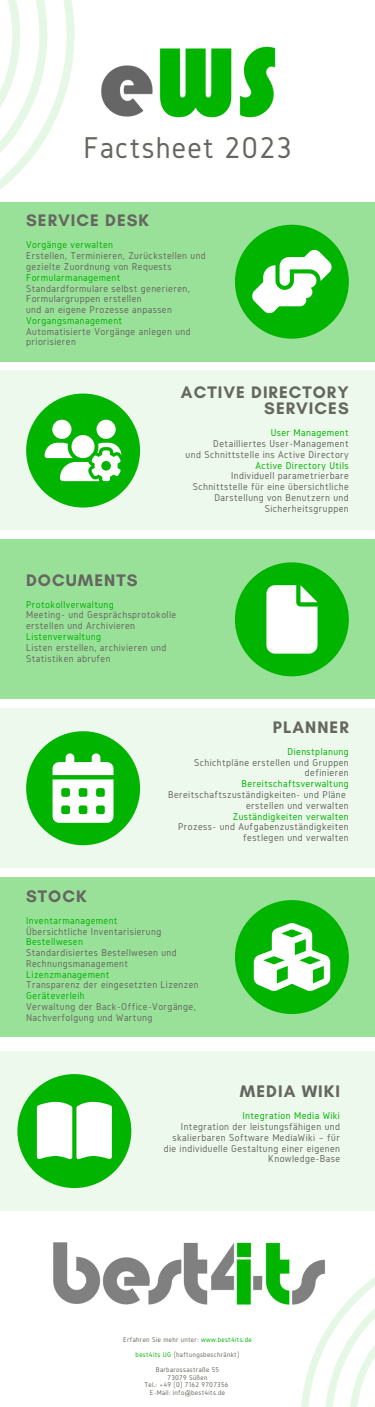
<style>
.page{position:relative;width:375px;height:1407px;background:#fff}
.page>*{position:absolute;margin:0;border:0;box-sizing:border-box;transform-origin:0 0}
.t1{font:31.25px "Gidole";letter-spacing:.04em;color:#666660}
.t2{font:700 17px/16.4px "Glacial Indifference";letter-spacing:.06em;color:#666660;text-align:right}
.t3{font:10.31px/10.8px "Gidole";letter-spacing:.04em;color:#666660}
.t4{font:10.31px "Gidole";letter-spacing:.04em;color:#00b400}
.t5{font:7.19px/15px "Gidole";letter-spacing:.04em;color:#666660;text-align:center}
.s1{color:#00b400}
</style>
<div class="page">
<svg style="left:0;top:0;width:75px;height:190px"></svg>
<div style="left:0;top:202px;width:375px;height:159px;background:#99e199"></div>
<div style="left:0;top:371px;width:375px;height:159px;background:#ecf9ec"></div>
<div style="left:0;top:539px;width:375px;height:160px;background:#99e199"></div>
<div style="left:0;top:708px;width:375px;height:159px;background:#ecf9ec"></div>
<img style="left:101px;top:46px;width:174px;height:72px">
<div style="left:235px;top:225px;width:114px;height:114px;background:#00b400;border-radius:50%"></div>
<svg style="left:252px;top:250px;width:80px;height:64px"></svg>
<div style="left:26px;top:393px;width:114px;height:114px;background:#00b400;border-radius:50%"></div>
<svg style="left:45px;top:419px;width:76px;height:62px"></svg>
<div style="left:235px;top:562px;width:114px;height:114px;background:#00b400;border-radius:50%"></div>
<svg style="left:266px;top:585px;width:52px;height:68px;background:#e1f6e1"></svg>
<div style="left:26px;top:731px;width:114px;height:114px;background:#00b400;border-radius:50%"></div>
<svg style="left:53px;top:753px;width:61px;height:69px"></svg>
<div style="left:0;top:1051px;width:375px;height:159px;background:#ecf9ec"></div>
<div style="left:0;top:877px;width:375px;height:159px;background:#99e199"></div>
<div style="left:235px;top:900px;width:114px;height:114px;background:#00b400;border-radius:50%"></div>
<div style="left:17px;top:1074px;width:114px;height:113px;background:#00b400;border-radius:50%"></div>
<svg style="left:301px;top:1277px;width:74px;height:129px"></svg>
<img style="left:41px;top:1173px;width:293px;height:207px">
<svg style="left:254px;top:923px;width:76px;height:67px"></svg>
<svg style="left:37px;top:1101px;width:75px;height:58px;background:#dff5df"></svg>
<h1 class="t1" style="left:84px;top:130px;width:210px">Factsheet 2023</h1>
<h2 class="t2" style="left:26px;top:212px;width:124px">SERVICE DESK</h2>
<p class="t4" style="left:26px;top:239px;width:88px">Vorgänge verwalten</p>
<p class="t3" style="left:26px;top:250px;width:181px">Erstellen, Terminieren, Zurückstellen und gezielte Zuordnung von Requests</p>
<p class="t4" style="left:26px;top:271px;width:96px">Formularmanagement</p>
<p class="t3" style="left:26px;top:282px;width:165px">Standardformulare selbst generieren,<br>Formulargruppen erstellen<br>und an eigene Prozesse anpassen</p>
<p class="t4" style="left:26px;top:315px;width:98px">Vorgangsmanagement</p>
<p class="t3" style="left:26px;top:326px;width:166px">Automatisierte Vorgänge anlegen und priorisieren</p>
<h2 class="t2" style="left:181px;top:383px;width:169px">ACTIVE DIRECTORY<br>SERVICES</h2>
<p class="t4" style="left:271px;top:427px;width:79px">User Management</p>
<p class="t3" style="left:186px;top:438px;width:165px;text-align:right">Detailliertes User-Management<br>und Schnittstelle ins Active Directory</p>
<p class="t4" style="left:255px;top:459px;width:95px">Active Directory Utils</p>
<p class="t3" style="left:193px;top:470px;width:158px;text-align:right">Individuell parametrierbare<br>Schnittstelle für eine übersichtliche<br>Darstellung von Benutzern und<br>Sicherheitsgruppen</p>
<h2 class="t2" style="left:26px;top:571px;width:113px">DOCUMENTS</h2>
<p class="t4" style="left:26px;top:598px;width:89px">Protokollverwaltung</p>
<p class="t3" style="left:26px;top:609px;width:152px">Meeting- und Gesprächsprotokolle erstellen und Archivieren</p>
<p class="t4" style="left:26px;top:631px;width:76px">Listenverwaltung</p>
<p class="t3" style="left:26px;top:641px;width:142px">Listen erstellen, archivieren und<br>Statistiken abrufen</p>
<h2 class="t2" style="left:273px;top:718px;width:77px">PLANNER</h2>
<h2 class="t2" style="left:26px;top:887px;width:62px">STOCK</h2>
<p class="t4" style="left:288px;top:745px;width:63px">Dienstplanung</p>
<p class="t3" style="left:194px;top:756px;width:156px;text-align:right">Schichtpläne erstellen und Gruppen definieren</p>
<p class="t4" style="left:242px;top:778px;width:109px">Bereitschaftsverwaltung</p>
<p class="t3" style="left:168px;top:789px;width:182px;text-align:right">Bereitschaftszuständigkeiten- und Pläne erstellen und verwalten</p>
<p class="t4" style="left:233px;top:810px;width:117px">Zuständigkeiten verwalten</p>
<p class="t3" style="left:178px;top:821px;width:172px;text-align:right">Prozess- und Aufgabenzuständigkeiten festlegen und verwalten</p>
<p class="t4" style="left:26px;top:914px;width:93px">Inventarmanagement</p>
<p class="t3" style="left:26px;top:925px;width:137px">Übersichtliche Inventarisierung</p>
<p class="t4" style="left:26px;top:936px;width:58px">Bestellwesen</p>
<p class="t3" style="left:26px;top:947px;width:152px">Standardisiertes Bestellwesen und<br>Rechnungsmanagement</p>
<p class="t4" style="left:26px;top:968px;width:85px">Lizenzmanagement</p>
<p class="t3" style="left:26px;top:979px;width:174px">Transparenz der eingesetzten Lizenzen</p>
<p class="t4" style="left:26px;top:990px;width:60px">Geräteverleih</p>
<p class="t3" style="left:26px;top:1001px;width:171px">Verwaltung der Back-Office-Vorgänge,<br>Nachverfolgung und Wartung</p>
<h2 class="t2" style="left:240px;top:1082px;width:102px">MEDIA WIKI</h2>
<p class="t4" style="left:243px;top:1110px;width:99px">Integration Media Wiki</p>
<p class="t3" style="left:164px;top:1121px;width:178px;text-align:right">Integration der leistungsfähigen und skalierbaren Software MediaWiki – für die individuelle Gestaltung einer eigenen Knowledge-Base</p>
<p class="t5" style="left:123px;top:1331px;width:130px">Erfahren Sie mehr unter: <span class="s1">www.best4its.de best4its UG</span> (haftungsbeschränkt)<br>Barbarossastraße 55</p>
<p class="t5" style="left:144px;top:1373px;width:85px;line-height:7.5px">73079 Süßen<br>Tel.: +49 (0) 7162 9707356<br>E-Mail: info@best4its.de</p>
</div>
